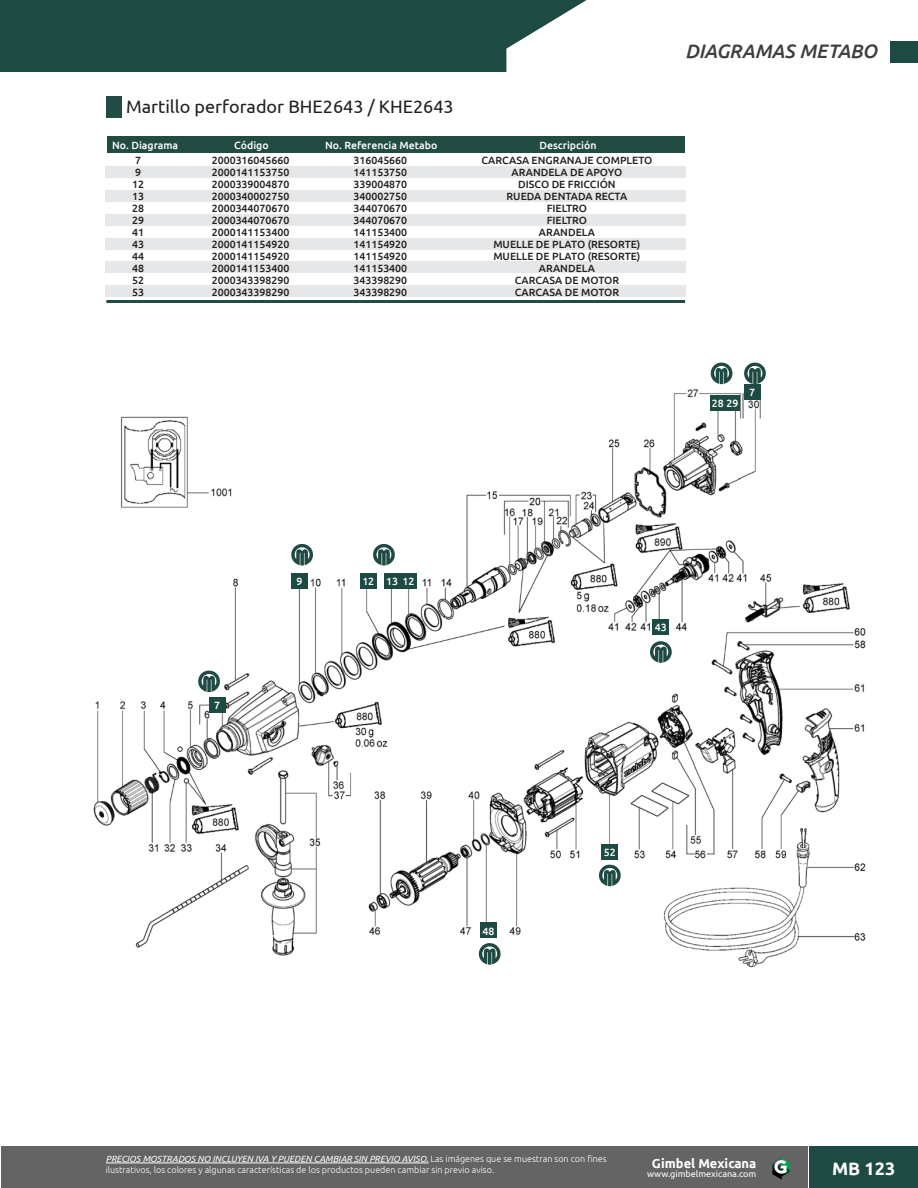
<style>
.page{position:relative;width:918px;height:1188px;background:#fff}
.page>*{position:absolute;margin:0;border:0;box-sizing:border-box;transform-origin:0 0}
.t1{font:italic 500 19.5px "Ubuntu";color:#3e3e3f}
.TÍTULOS_DE_PRODUCTOS{font:18px "Ubuntu";color:#231f20}
.t2{font:700 18px "Ubuntu";color:#fff}
.t3{font:700 12.9px "Ubuntu";color:#fff}
.CODIGO{font:500 10.5px "Ubuntu";color:#231f20}
.ENCABEZADO_DE_TABLA{font:500 10.5px "Ubuntu";color:#fff}
.COTAS{font:500 10.5px "Ubuntu";color:#fff}
.t4{font:300 9px/10.8px "Ubuntu";color:#fff}
.t5{font:9px "Ubuntu";color:#fff}
.s1{font-weight:400;font-style:italic}
</style>
<div class="page">
<div style="left:1px;top:1146px;width:806px;height:42px;background:#646465"></div>
<div style="left:809px;top:1146px;width:109px;height:42px;background:#1d4a43"></div>
<svg style="left:772px;top:1156px;width:18px;height:24px"></svg>
<hr style="left:106px;top:1163px;width:322px;height:1px;background:#fff">
<div style="left:1px;top:0;width:917px;height:72px;background:#1d4a43"></div>
<svg style="left:506px;top:0;width:412px;height:72px;background:#eff2f1"></svg>
<div style="left:890px;top:41px;width:28px;height:21px;background:#1d4a43"></div>
<div style="left:106px;top:96px;width:16px;height:21px;background:#224b44"></div>
<div style="left:107px;top:136px;width:578px;height:17px;background:#224b44"></div>
<hr style="left:106px;top:300px;width:579px;height:3px;background:#224b44">
<div style="left:106px;top:166px;width:580px;height:12px;background:#e6e7e9"></div>
<div style="left:106px;top:190px;width:580px;height:12px;background:#e6e7e9"></div>
<div style="left:106px;top:214px;width:580px;height:12px;background:#e6e7e9"></div>
<div style="left:106px;top:238px;width:580px;height:12px;background:#e6e7e9"></div>
<div style="left:106px;top:261px;width:580px;height:12px;background:#e6e7e9"></div>
<div style="left:106px;top:285px;width:580px;height:12px;background:#e6e7e9"></div>
<img style="left:93px;top:384px;width:773px;height:584px">
<div style="left:209px;top:410px;width:206px;height:69px;background:#fff"></div>
<svg style="left:744px;top:362px;width:22px;height:22px"></svg>
<svg style="left:710px;top:362px;width:23px;height:22px"></svg>
<svg style="left:372px;top:543px;width:24px;height:23px"></svg>
<svg style="left:290px;top:543px;width:24px;height:23px"></svg>
<svg style="left:197px;top:670px;width:24px;height:22px"></svg>
<svg style="left:649px;top:640px;width:24px;height:23px"></svg>
<svg style="left:598px;top:864px;width:24px;height:22px"></svg>
<svg style="left:477px;top:942px;width:25px;height:23px"></svg>
<div style="left:209px;top:697px;width:16px;height:16px;background:#1d4a43"></div>
<div style="left:744px;top:384px;width:16px;height:16px;background:#1d4a43"></div>
<div style="left:291px;top:573px;width:17px;height:16px;background:#1d4a43"></div>
<div style="left:360px;top:573px;width:17px;height:16px;background:#1d4a43"></div>
<div style="left:400px;top:573px;width:17px;height:16px;background:#1d4a43"></div>
<div style="left:711px;top:395px;width:14px;height:15px;background:#1d4a43"></div>
<div style="left:725px;top:395px;width:15px;height:15px;background:#1d4a43"></div>
<div style="left:653px;top:619px;width:16px;height:16px;background:#1d4a43"></div>
<div style="left:480px;top:923px;width:17px;height:15px;background:#1d4a43"></div>
<div style="left:602px;top:844px;width:16px;height:15px;background:#1d4a43"></div>
<div style="left:384px;top:573px;width:16px;height:16px;background:#1d4a43"></div>
<p class="TÍTULOS_DE_PRODUCTOS" style="left:126px;top:96px;width:329px">Martillo perforador BHE2643 / KHE2643</p>
<p class="CODIGO" style="left:135px;top:153px;width:7px">7</p>
<p class="CODIGO" style="left:135px;top:165px;width:7px">9</p>
<p class="CODIGO" style="left:132px;top:177px;width:13px">12</p>
<p class="CODIGO" style="left:132px;top:189px;width:13px">13</p>
<p class="CODIGO" style="left:132px;top:201px;width:13px">28</p>
<p class="CODIGO" style="left:132px;top:213px;width:13px">29</p>
<p class="CODIGO" style="left:132px;top:225px;width:13px">41</p>
<p class="CODIGO" style="left:132px;top:237px;width:13px">43</p>
<p class="CODIGO" style="left:132px;top:249px;width:13px">44</p>
<p class="CODIGO" style="left:132px;top:261px;width:13px">48</p>
<p class="CODIGO" style="left:132px;top:273px;width:13px">52</p>
<p class="CODIGO" style="left:132px;top:285px;width:13px">53</p>
<p class="ENCABEZADO_DE_TABLA" style="left:112px;top:139px;width:68px">No. Diagrama</p>
<p class="ENCABEZADO_DE_TABLA" style="left:325px;top:139px;width:114px">No. Referencia Metabo</p>
<p class="ENCABEZADO_DE_TABLA" style="left:539px;top:139px;width:59px">Descripción</p>
<p class="ENCABEZADO_DE_TABLA" style="left:234px;top:139px;width:36px">Código</p>
<p class="CODIGO" style="left:212px;top:153px;width:79px">2000316045660</p>
<p class="CODIGO" style="left:212px;top:165px;width:79px">2000141153750</p>
<p class="CODIGO" style="left:212px;top:177px;width:79px">2000339004870</p>
<p class="CODIGO" style="left:212px;top:189px;width:79px">2000340002750</p>
<p class="CODIGO" style="left:212px;top:201px;width:79px">2000344070670</p>
<p class="CODIGO" style="left:212px;top:213px;width:79px">2000344070670</p>
<p class="CODIGO" style="left:212px;top:225px;width:79px">2000141153400</p>
<p class="CODIGO" style="left:212px;top:237px;width:79px">2000141154920</p>
<p class="CODIGO" style="left:212px;top:249px;width:79px">2000141154920</p>
<p class="CODIGO" style="left:212px;top:261px;width:79px">2000141153400</p>
<p class="CODIGO" style="left:212px;top:273px;width:79px">2000343398290</p>
<p class="CODIGO" style="left:212px;top:285px;width:79px">2000343398290</p>
<p class="CODIGO" style="left:354px;top:153px;width:55px">316045660</p>
<p class="CODIGO" style="left:354px;top:165px;width:55px">141153750</p>
<p class="CODIGO" style="left:354px;top:177px;width:55px">339004870</p>
<p class="CODIGO" style="left:354px;top:189px;width:55px">340002750</p>
<p class="CODIGO" style="left:354px;top:201px;width:55px">344070670</p>
<p class="CODIGO" style="left:354px;top:213px;width:55px">344070670</p>
<p class="CODIGO" style="left:354px;top:225px;width:55px">141153400</p>
<p class="CODIGO" style="left:354px;top:237px;width:55px">141154920</p>
<p class="CODIGO" style="left:354px;top:249px;width:55px">141154920</p>
<p class="CODIGO" style="left:354px;top:261px;width:55px">141153400</p>
<p class="CODIGO" style="left:354px;top:273px;width:55px">343398290</p>
<p class="CODIGO" style="left:354px;top:285px;width:55px">343398290</p>
<p class="CODIGO" style="left:481px;top:153px;width:173px">CARCASA ENGRANAJE COMPLETO</p>
<p class="CODIGO" style="left:512px;top:165px;width:112px">ARANDELA DE APOYO</p>
<p class="CODIGO" style="left:518px;top:177px;width:99px">DISCO DE FRICCIÓN</p>
<p class="CODIGO" style="left:507px;top:189px;width:122px">RUEDA DENTADA RECTA</p>
<p class="CODIGO" style="left:547px;top:201px;width:42px">FIELTRO</p>
<p class="CODIGO" style="left:547px;top:213px;width:42px">FIELTRO</p>
<p class="CODIGO" style="left:539px;top:225px;width:57px">ARANDELA</p>
<p class="CODIGO" style="left:493px;top:237px;width:149px">MUELLE DE PLATO (RESORTE)</p>
<p class="CODIGO" style="left:493px;top:249px;width:149px">MUELLE DE PLATO (RESORTE)</p>
<p class="CODIGO" style="left:539px;top:261px;width:57px">ARANDELA</p>
<p class="CODIGO" style="left:515px;top:273px;width:106px">CARCASA DE MOTOR</p>
<p class="CODIGO" style="left:515px;top:285px;width:106px">CARCASA DE MOTOR</p>
<h1 class="t1" style="left:685px;top:39px;width:193px">DIAGRAMAS METABO</h1>
<p class="COTAS" style="left:712px;top:396px;width:28px">28 29</p>
<p class="COTAS" style="left:749px;top:386px;width:7px">7</p>
<p class="COTAS" style="left:214px;top:699px;width:7px">7</p>
<p class="COTAS" style="left:296px;top:575px;width:7px">9</p>
<p class="COTAS" style="left:362px;top:575px;width:13px">12</p>
<p class="COTAS" style="left:386px;top:575px;width:30px">13 12</p>
<p class="COTAS" style="left:482px;top:924px;width:13px">48</p>
<p class="COTAS" style="left:655px;top:621px;width:13px">43</p>
<p class="COTAS" style="left:604px;top:845px;width:13px">52</p>
<p class="t4" style="left:106px;top:1153px;width:503px"><span class="s1">PRECIOS MOSTRADOS NO INCLUYEN IVA Y PUEDEN CAMBIAR SIN PREVIO AVISO.</span> Las imágenes que se muestran son con fines ilustrativos, los colores y algunas características de los productos pueden cambiar sin previo aviso.</p>
<p class="t3" style="left:652px;top:1155px;width:106px">Gimbel Mexicana</p>
<p class="t5" style="left:647px;top:1169px;width:111px">www.gimbelmexicana.com</p>
<h2 class="t2" style="left:832px;top:1158px;width:65px">MB 123</h2>
</div>
